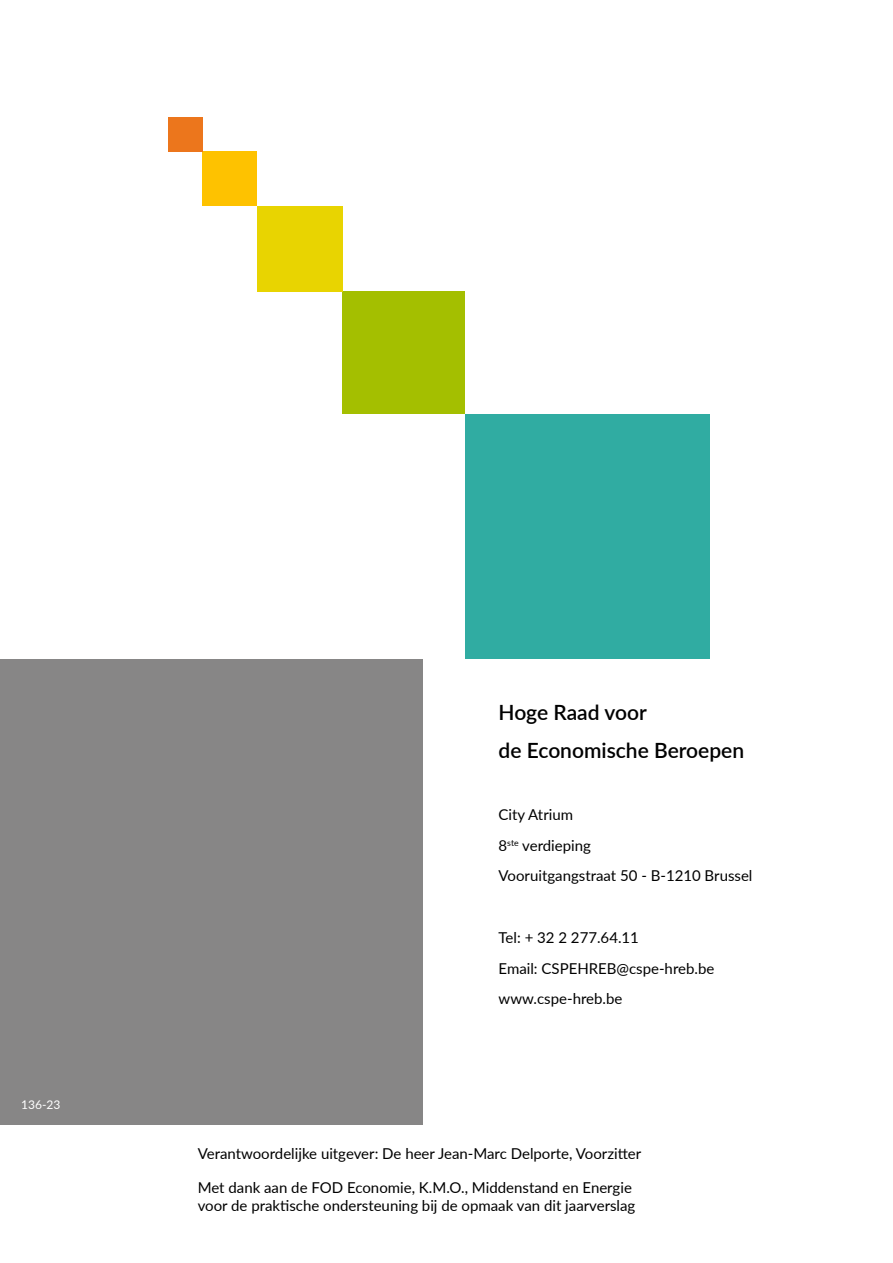
<style>
.page{position:relative;width:893px;height:1263px;background:#fff}
.page>*{position:absolute;margin:0;border:0;box-sizing:border-box;transform-origin:0 0}
.txt{font:600 21px "Lato";color:#000}
.txt-2{font:15px/18px "Lato";color:#000}
.txt-3{font:12px "Lato";color:#fff}
</style>
<div class="page">
<div style="left:0;top:659px;width:423px;height:465px;background:#878686"></div>
<div style="left:465px;top:414px;width:245px;height:245px;background:#30aca2"></div>
<div style="left:342px;top:291px;width:123px;height:123px;background:#a4bf00"></div>
<div style="left:257px;top:206px;width:85px;height:85px;background:#e8d401"></div>
<div style="left:202px;top:152px;width:55px;height:54px;background:#fec200"></div>
<div style="left:168px;top:117px;width:34px;height:35px;background:#ec761c"></div>
<p class="txt-3" style="left:21px;top:1095px;width:41px">136-23</p>
<p class="txt" style="left:499px;top:697px;width:150px">Hoge Raad voor</p>
<p class="txt" style="left:499px;top:735px;width:247px">de Economische Beroepen</p>
<p class="txt-2" style="left:499px;top:805px;width:76px">City Atrium</p>
<p class="txt-2" style="left:499px;top:835px;width:94px">8<sup>ste</sup> verdieping</p>
<p class="txt-2" style="left:499px;top:866px;width:255px">Vooruitgangstraat 50 - B-1210 Brussel</p>
<p class="txt-2" style="left:499px;top:928px;width:142px">Tel: + 32 2 277.64.11</p>
<p class="txt-2" style="left:499px;top:958px;width:217px">Email: CSPEHREB@cspe-hreb.be</p>
<p class="txt-2" style="left:499px;top:989px;width:125px">www.cspe-hreb.be</p>
<p class="txt-2" style="left:198px;top:1144px;width:445px">Verantwoordelijke uitgever: De heer Jean-Marc Delporte, Voorzitter</p>
<p class="txt-2" style="left:198px;top:1178px;width:439px">Met dank aan de FOD Economie, K.M.O., Middenstand en Energie voor de praktische ondersteuning bij de opmaak van dit jaarverslag</p>
</div>
